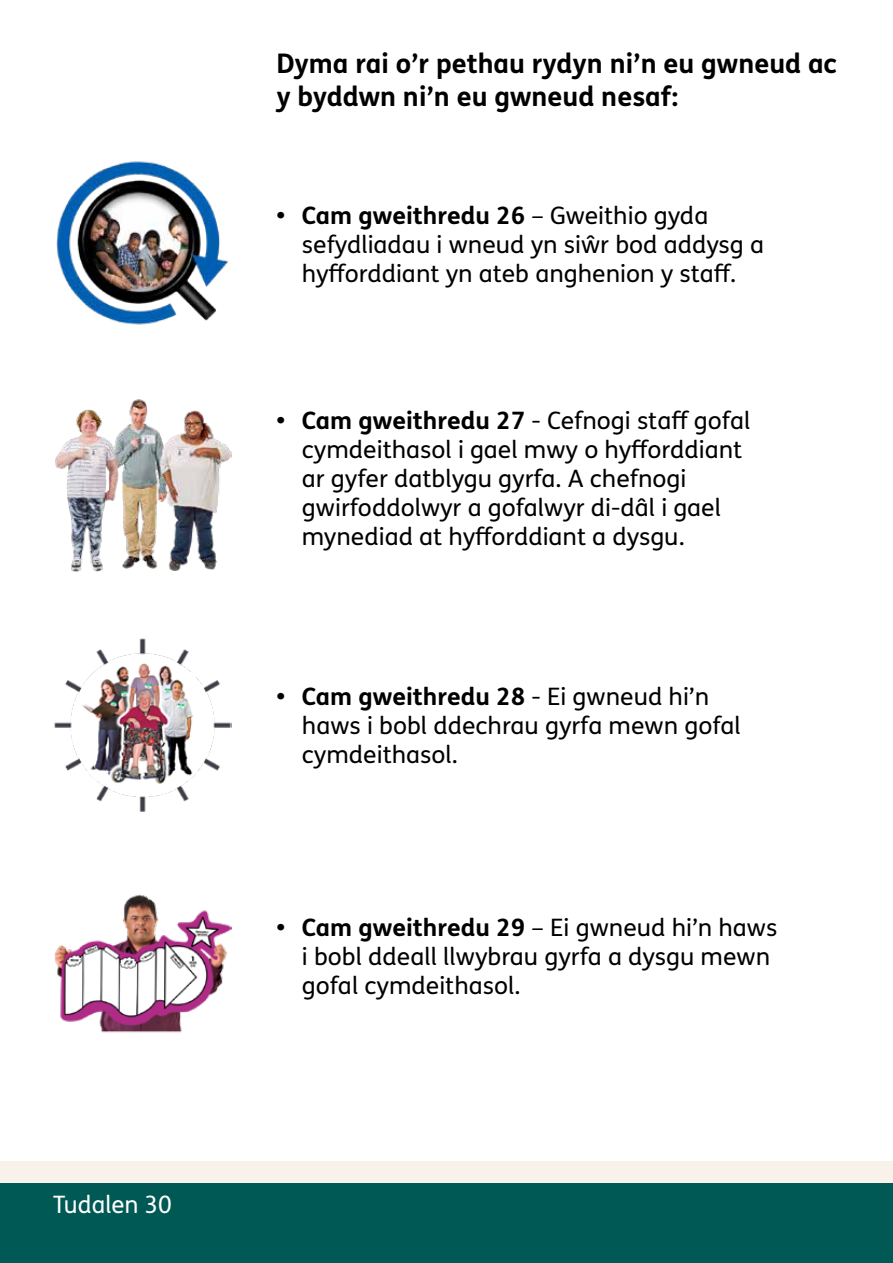
<style>
.page{position:relative;width:893px;height:1263px;background:#fff}
.page>*{position:absolute;margin:0;border:0;box-sizing:border-box;transform-origin:0 0}
.Bodytext_-_P{font:700 27px/32.4px "FS Me Pro";color:#000}
.t1{font:24px/28.8px "FS Me Pro";color:#000}
.t2{font:24px "FS Me Pro";color:#fff}
.s1{font-weight:700}
</style>
<div class="page">
<div style="left:0;top:1161px;width:893px;height:96px;background:#f8f2eb"></div>
<div style="left:0;top:1183px;width:893px;height:80px;background:#005955"></div>
<img style="left:56px;top:161px;width:172px;height:164px">
<img style="left:54px;top:638px;width:178px;height:174px">
<img style="left:54px;top:894px;width:178px;height:139px">
<img style="left:55px;top:399px;width:177px;height:173px">
<p class="t2" style="left:53px;top:1188px;width:120px">Tudalen 30</p>
<p class="Bodytext_-_P" style="left:276px;top:46px;width:562px">Dyma rai o’r pethau rydyn ni’n eu gwneud ac y byddwn ni’n eu gwneud nesaf:</p>
<p class="t1" style="left:302px;top:201px;width:464px;text-indent:-26px"><span class="s1">• Cam gweithredu 26</span> – Gweithio gyda sefydliadau i wneud yn siŵr bod addysg a hyfforddiant yn ateb anghenion y staff.</p>
<p class="t1" style="left:302px;top:406px;width:450px;text-indent:-26px"><span class="s1">• Cam gweithredu 27</span> - Cefnogi staff gofal cymdeithasol i gael mwy o hyfforddiant ar gyfer datblygu gyrfa. A chefnogi gwirfoddolwyr a gofalwyr di-dâl i gael mynediad at hyfforddiant a dysgu.</p>
<p class="t1" style="left:302px;top:682px;width:440px;text-indent:-26px"><span class="s1">• Cam gweithredu 28</span> - Ei gwneud hi’n haws i bobl ddechrau gyrfa mewn gofal cymdeithasol.</p>
<p class="t1" style="left:302px;top:913px;width:477px;text-indent:-26px"><span class="s1">• Cam gweithredu 29</span> – Ei gwneud hi’n haws i bobl ddeall llwybrau gyrfa a dysgu mewn gofal cymdeithasol.</p>
</div>
